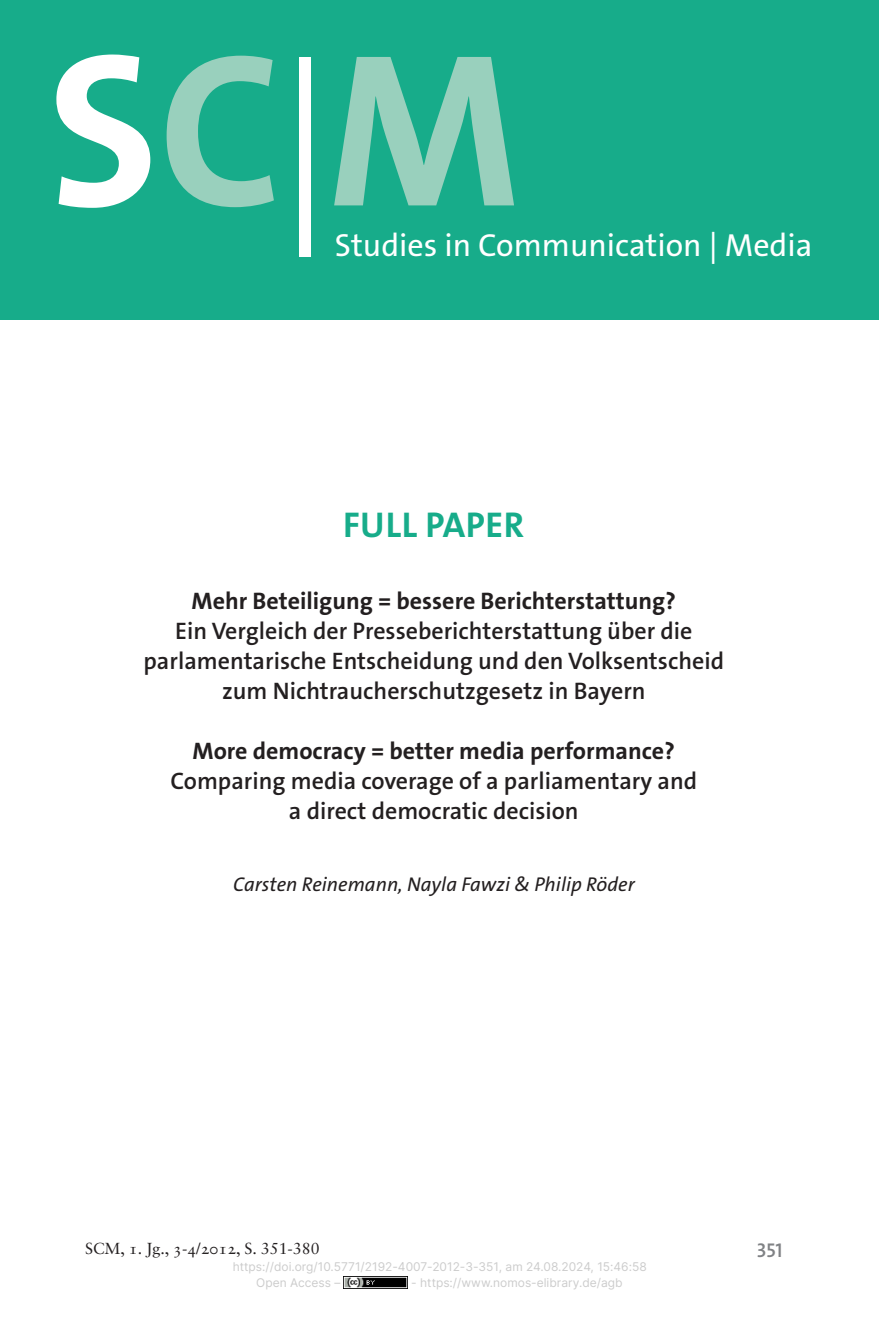
<style>
.page{position:relative;width:879px;height:1327px;background:#fff}
.page>*{position:absolute;margin:0;border:0;box-sizing:border-box;transform-origin:0 0}
.t1{font:700 219.8px "The Sans Os F";color:#99d0bd}
.t2{font:700 36px "The Sans Os F";letter-spacing:.015em;color:#17ac8a}
.t3{font:32px "The Sans Os F";color:#fff}
.t4{font:600 24px/30px "The Sans Os F";color:#231f20;text-align:center}
.t5{font:700 24px "The Sans Os F";color:#231f20}
.t6{font:italic 20px "The Sans Os F";color:#231f20}
.t7{font:600 20px "The Sans Os F";color:#808285}
.t8{font:16px "Sabon LT Std";color:#231f20}
.t9{font:12px/16px "Inter";color:#ccc}
.s1{color:#fff}
.s2{font-weight:400;font-size:199.2px;color:#fff}
</style>
<div class="page">
<div style="left:0;top:0;width:879px;height:320px;background:#17ac8a"></div>
<img style="left:344px;top:1277px;width:64px;height:12px">
<h1 class="t1" style="left:48px;top:44px;width:475px"><span class="s1">S</span>C<span class="s2">|</span>M</h1>
<h3 class="t3" style="left:335px;top:232px;width:479px">Studies in Communication | Media</h3>
<h2 class="t2" style="left:343px;top:510px;width:182px">FULL PAPER</h2>
<p class="t5" style="left:192px;top:591px;width:486px">Mehr Beteiligung = bessere Berichterstattung?</p>
<p class="t4" style="left:144px;top:618px;width:582px">Ein Vergleich der Presseberichterstattung über die parlamentarische Entscheidung und den Volksentscheid zum Nichtraucherschutzgesetz in Bayern</p>
<p class="t5" style="left:192px;top:741px;width:484px">More democracy = better media performance?</p>
<p class="t4" style="left:170px;top:768px;width:528px">Comparing media coverage of a parliamentary and a direct democratic decision</p>
<p class="t6" style="left:233px;top:876px;width:403px">Carsten Reinemann, Nayla Fawzi &amp; Philip Röder</p>
<p class="t8" style="left:85px;top:1242px;width:236px">SCM, 1. Jg., 3-4/2012, S. 351-380</p>
<p class="t9" style="left:256px;top:1258px;width:392px;text-indent:-24px">https://doi.org/10.5771/2192-4007-2012-3-351, am 24.08.2024, 15:46:58<br>Open Access –</p>
<p class="t9" style="left:411px;top:1274px;width:213px">- https://www.nomos-elibrary.de/agb</p>
<p class="t7" style="left:757px;top:1242px;width:27px">351</p>
</div>
